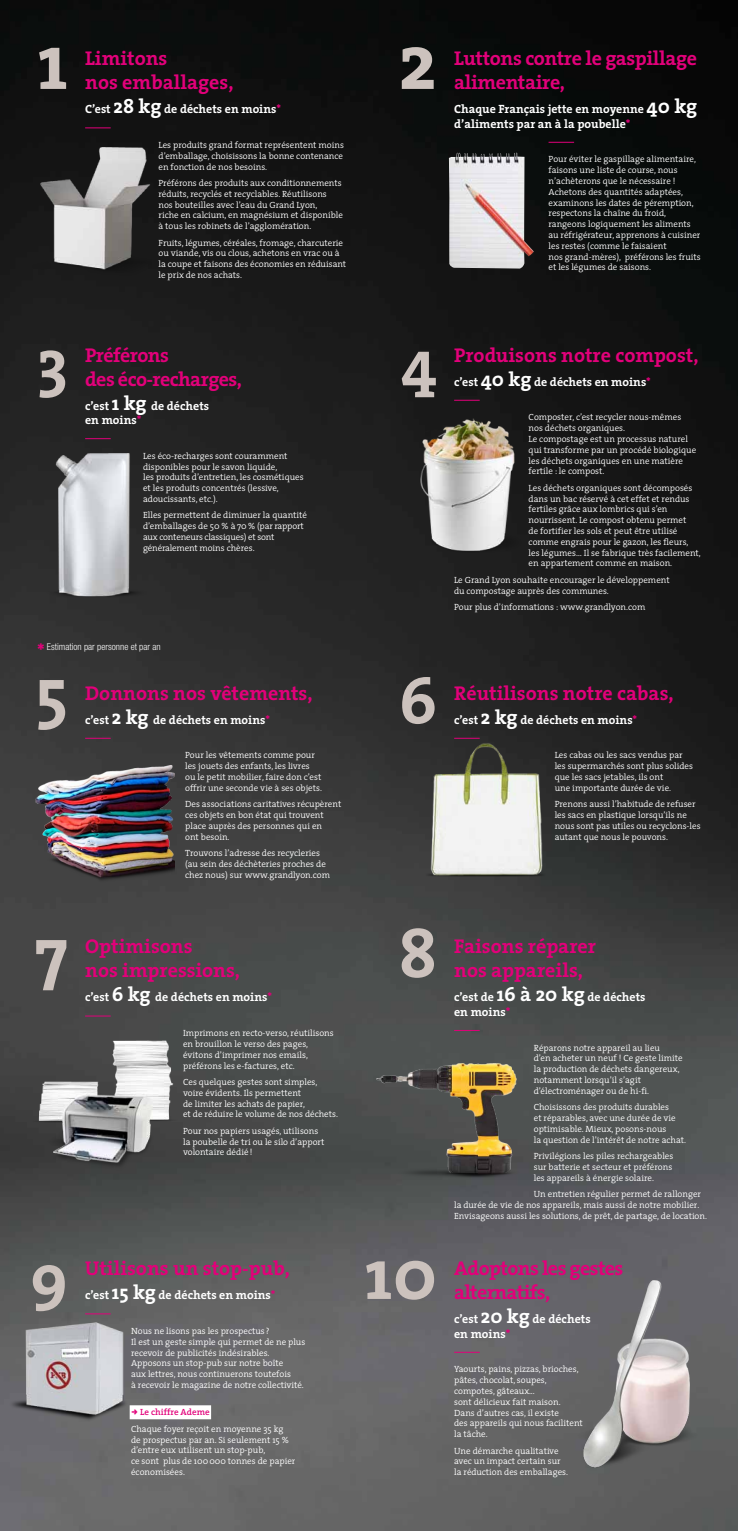
<style>
.page{position:relative;width:738px;height:1531px;background:#fff}
.page>*{position:absolute;margin:0;border:0;box-sizing:border-box;transform-origin:0 0}
.t1{font:700 80px "The Serif";color:#ccc2bd}
.t2{font:700 73px "The Serif";color:#ccc2bd}
.t3{font:700 72px "The Serif";color:#ccc2bd}
.t4{font:700 71px "The Serif";color:#ccc2bd}
.t5{font:700 69px "The Serif";color:#ccc2bd}
.t6{font:700 67px "The Serif";color:#ccc2bd}
.t7{font:700 66px "The Serif";color:#ccc2bd}
.t8{font:700 65px "The Serif";color:#ccc2bd}
.t9{font:700 20px/24px "The Serif";color:#e2007a}
.t10{font:700 20px/24px "The Serif";letter-spacing:-.03em;color:#e2007a}
.t11{font:700 20px/24px "The Serif";letter-spacing:-.02em;color:#e2007a}
.t12{font:700 12px/14.4px "The Serif";color:#fff}
.t13{font:300 condensed 9.5px "Helvetica Neue";color:#fff}
.t14{font:300 9px/10.8px "The Serif";color:#fff}
.t15{font:600 9px "The Serif";color:#e2007a}
.s1{font-size:20px}
.s2{color:#e2007a}
.s3{font-family:"The Serif";font-weight:700;font-stretch:normal;font-size:20px;color:#e2007a}
</style>
<div class="page">
<img style="left:0;top:0;width:737px;height:1531px">
<img style="left:9px;top:1318px;width:130px;height:105px">
<svg style="left:454px;top:1030px;width:25px;height:1px"></svg>
<svg style="left:85px;top:1016px;width:26px;height:1px"></svg>
<svg style="left:454px;top:400px;width:25px;height:1px"></svg>
<svg style="left:454px;top:1352px;width:25px;height:1px"></svg>
<svg style="left:85px;top:438px;width:26px;height:1px"></svg>
<svg style="left:85px;top:738px;width:26px;height:1px"></svg>
<div style="left:130px;top:1405px;width:81px;height:14px;background:#fff"></div>
<svg style="left:85px;top:1313px;width:26px;height:1px"></svg>
<svg style="left:548px;top:142px;width:25px;height:1px"></svg>
<svg style="left:85px;top:128px;width:26px;height:1px"></svg>
<img style="left:33px;top:759px;width:141px;height:129px">
<img style="left:33px;top:1027px;width:150px;height:144px">
<img style="left:376px;top:1063px;width:144px;height:115px">
<img style="left:550px;top:1280px;width:166px;height:195px">
<img style="left:405px;top:405px;width:117px;height:156px">
<img style="left:448px;top:152px;width:85px;height:117px">
<img style="left:33px;top:147px;width:119px;height:128px">
<img style="left:46px;top:453px;width:100px;height:144px">
<img style="left:412px;top:736px;width:133px;height:151px">
<h1 class="t1" style="left:38px;top:-5px;width:32px">1</h1>
<h3 class="t9" style="left:85px;top:46px;width:150px">Limitons<br>nos emballages,</h3>
<h3 class="t12" style="left:85px;top:102px;width:197px">C’est <span class="s1">28 kg</span> de déchets en moins<span class="s2">*</span></h3>
<p class="t14" style="left:158px;top:139px;width:187px;text-align:justify">Les produits grand format représentent moins d’emballage, choisissons la bonne contenance en fonction de nos besoins.</p>
<p class="t14" style="left:158px;top:177px;width:186px">Préférons des produits aux conditionnements réduits, recyclés et recyclables. Réutilisons nos bouteilles avec l’eau du Grand Lyon,<br>riche en calcium, en magnésium et disponible à tous les robinets de l’agglomération.</p>
<p class="t14" style="left:158px;top:237px;width:189px">Fruits, légumes, céréales, fromage, charcuterie ou viande, vis ou clous, achetons en vrac ou à la coupe et faisons des économies en réduisant le prix de nos achats.</p>
<h1 class="t1" style="left:398px;top:-5px;width:40px">2</h1>
<h3 class="t11" style="left:454px;top:46px;width:244px">Luttons contre le gaspillage alimentaire,</h3>
<h3 class="t12" style="left:454px;top:102px;width:244px">Chaque Français jette en moyenne <span class="s1">40 kg </span>d’aliments par an à la poubelle<span class="s2">*</span></h3>
<p class="t14" style="left:548px;top:154px;width:154px">Pour éviter le gaspillage alimentaire, faisons une liste de course, nous n’achèterons que le nécessaire !<br>Achetons des quantités adaptées, examinons les dates de péremption, respectons la chaîne du froid, rangeons logiquement les aliments au réfrigérateur, apprenons à cuisiner les restes (comme le faisaient<br>nos grand-mères), préférons les fruits et les légumes de saisons.</p>
<h3 class="t6" style="left:37px;top:307px;width:32px">3</h3>
<h3 class="t10" style="left:85px;top:342px;width:158px">Préférons<br>des éco-recharges,</h3>
<h3 class="t12" style="left:85px;top:398px;width:125px">c’est <span class="s1">1 kg</span> de déchets en moins<span class="s2">*</span></h3>
<p class="t14" style="left:143px;top:450px;width:162px">Les éco-recharges sont couramment disponibles pour le savon liquide,<br>les produits d’entretien, les cosmétiques et les produits concentrés (lessive, adoucissants, etc.).</p>
<p class="t14" style="left:143px;top:510px;width:165px">Elles permettent de diminuer la quantité d’emballages de 50 % à 70 % (par rapport aux conteneurs classiques) et sont généralement moins chères.</p>
<h3 class="t8" style="left:400px;top:309px;width:38px">4</h3>
<h3 class="t9" style="left:454px;top:342px;width:246px">Produisons notre compost,</h3>
<h3 class="t12" style="left:454px;top:374px;width:198px">c’est <span class="s1">40 kg</span> de déchets en moins<span class="s2">*</span></h3>
<p class="t14" style="left:528px;top:412px;width:169px">Composter, c’est recycler nous-mêmes nos déchets organiques.<br>Le compostage est un processus naturel qui transforme par un procédé biologique les déchets organiques en une matière fertile : le compost.</p>
<p class="t14" style="left:528px;top:482px;width:174px">Les déchets organiques sont décomposés dans un bac réservé à cet effet et rendus fertiles grâce aux lombrics qui s’en nourrissent. Le compost obtenu permet<br>de fortifier les sols et peut être utilisé comme engrais pour le gazon, les fleurs, les légumes… Il se fabrique très facilement, en appartement comme en maison.</p>
<p class="t14" style="left:454px;top:574px;width:217px">Le Grand Lyon souhaite encourager le développement du compostage auprès des communes.</p>
<p class="t14" style="left:454px;top:601px;width:192px">Pour plus d’informations : www.grandlyon.com</p>
<p class="t13" style="left:37px;top:641px;width:125px"><span class="s3">*</span> Estimation par personne et par an</p>
<h3 class="t4" style="left:35px;top:633px;width:34px">5</h3>
<h3 class="t9" style="left:85px;top:680px;width:229px">Donnons nos vêtements,</h3>
<h3 class="t12" style="left:85px;top:712px;width:186px">c’est <span class="s1">2 kg</span> de déchets en moins<span class="s2">*</span></h3>
<p class="t14" style="left:185px;top:749px;width:138px">Pour les vêtements comme pour les jouets des enfants, les livres ou le petit mobilier, faire don c’est offrir une seconde vie à ses objets.</p>
<p class="t14" style="left:185px;top:798px;width:157px">Des associations caritatives récupèrent ces objets en bon état qui trouvent place auprès des personnes qui en<br>ont besoin.</p>
<p class="t14" style="left:185px;top:847px;width:146px">Trouvons l’adresse des recycleries (au sein des déchèteries proches de chez nous) sur www.grandlyon.com</p>
<h3 class="t7" style="left:398px;top:646px;width:40px">6</h3>
<h3 class="t9" style="left:454px;top:680px;width:221px">Réutilisons notre cabas,</h3>
<h3 class="t12" style="left:454px;top:712px;width:184px">c’est <span class="s1">2 kg</span> de déchets en moins<span class="s2">*</span></h3>
<p class="t14" style="left:554px;top:749px;width:140px">Les cabas ou les sacs vendus par les supermarchés sont plus solides que les sacs jetables, ils ont<br>une importante durée de vie.</p>
<p class="t14" style="left:554px;top:798px;width:147px">Prenons aussi l’habitude de refuser les sacs en plastique lorsqu’ils ne nous sont pas utiles ou recyclons-les autant que nous le pouvons.</p>
<h3 class="t3" style="left:35px;top:892px;width:35px">7</h3>
<h3 class="t9" style="left:85px;top:934px;width:156px">Optimisons<br>nos impressions,</h3>
<h3 class="t12" style="left:85px;top:990px;width:188px">c’est <span class="s1">6 kg</span> de déchets en moins<span class="s2">*</span></h3>
<p class="t14" style="left:183px;top:1027px;width:152px">Imprimons en recto-verso, réutilisons en brouillon le verso des pages, évitons d’imprimer nos emails, préférons les e-factures, etc.</p>
<p class="t14" style="left:183px;top:1076px;width:156px">Ces quelques gestes sont simples, voire évidents. Ils permettent<br>de limiter les achats de papier,<br>et de réduire le volume de nos déchets.</p>
<p class="t14" style="left:183px;top:1125px;width:143px">Pour nos papiers usagés, utilisons la poubelle de tri ou le silo d’apport volontaire dédié!</p>
<h3 class="t5" style="left:398px;top:896px;width:40px">8</h3>
<h3 class="t9" style="left:454px;top:934px;width:143px">Faisons réparer nos appareils,</h3>
<h3 class="t12" style="left:454px;top:990px;width:193px">c’est de <span class="s1">16 à 20 kg</span> de déchets en moins<span class="s2">*</span></h3>
<p class="t14" style="left:533px;top:1042px;width:150px">Réparons notre appareil au lieu<br>d’en acheter un neuf ! Ce geste limite la production de déchets dangereux, notamment lorsqu’il s’agit d’électroménager ou de hi-fi.</p>
<p class="t14" style="left:533px;top:1101px;width:154px">Choisissons des produits durables<br>et réparables, avec une durée de vie optimisable. Mieux, posons-nous<br>la question de l’intérêt de notre achat.</p>
<p class="t14" style="left:533px;top:1150px;width:141px">Privilégions les piles rechargeables sur batterie et secteur et préférons les appareils à énergie solaire.</p>
<p class="t14" style="left:454px;top:1188px;width:254px;text-indent:80px">Un entretien régulier permet de rallonger la durée de vie de nos appareils, mais aussi de notre mobilier.<br>Envisageons aussi les solutions, de prêt, de partage, de location.</p>
<h3 class="t8" style="left:30px;top:1222px;width:39px">9</h3>
<h3 class="t9" style="left:85px;top:1256px;width:206px">Utilisons un stop-pub,</h3>
<h3 class="t12" style="left:85px;top:1287px;width:192px">c’est <span class="s1">15 kg</span> de déchets en moins<span class="s2">*</span></h3>
<p class="t14" style="left:131px;top:1325px;width:175px">Nous ne lisons pas les prospectus ?<br>Il est un geste simple qui permet de ne plus recevoir de publicités indésirables.<br>Apposons un stop-pub sur notre boîte<br>aux lettres, nous continuerons toutefois<br>à recevoir le magazine de notre collectivité.</p>
<p class="t15" style="left:140px;top:1404px;width:71px">Le chiffre Ademe</p>
<p class="t14" style="left:131px;top:1423px;width:166px">Chaque foyer reçoit en moyenne 35 kg de prospectus par an. Si seulement 15 % d’entre eux utilisent un stop-pub,<br>ce sont plus de 100000 tonnes de papier économisées.</p>
<h2 class="t2" style="left:365px;top:1213px;width:73px">10</h2>
<h3 class="t10" style="left:454px;top:1256px;width:171px">Adoptons les gestes alternatifs,</h3>
<h3 class="t12" style="left:454px;top:1311px;width:138px">c’est <span class="s1">20 kg</span> de déchets en moins<span class="s2">*</span></h3>
<p class="t14" style="left:454px;top:1363px;width:130px">Yaourts, pains, pizzas, brioches, pâtes, chocolat, soupes, compotes, gâteaux...<br>sont délicieux fait maison.<br>Dans d’autres cas, il existe<br>des appareils qui nous facilitent la tâche.</p>
<p class="t14" style="left:454px;top:1445px;width:115px">Une démarche qualitative avec un impact certain sur la réduction des emballages.</p>
</div>
